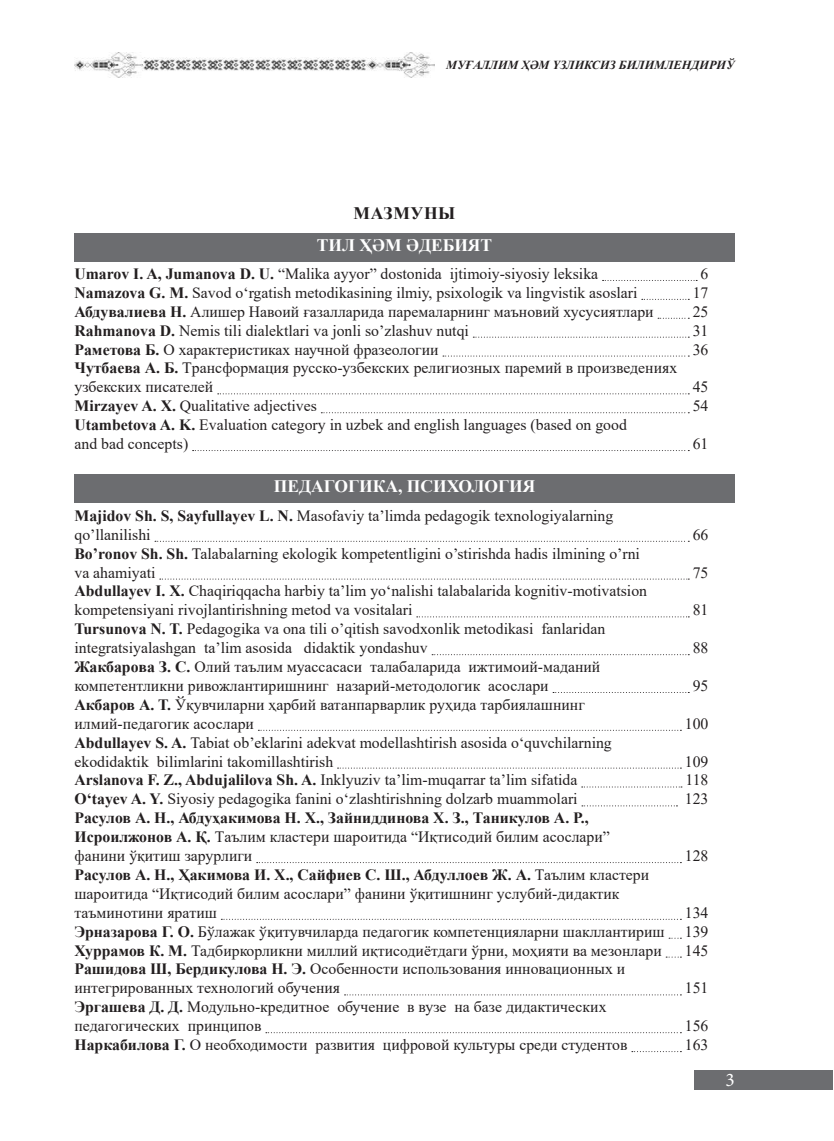
<style>
.page{position:relative;width:834px;height:1141px;background:#fff}
.page>*{position:absolute;margin:0;border:0;box-sizing:border-box;transform-origin:0 0}
.t1{font:19.25px "Minion Pro";color:#fff}
.t2{font:700 17.5px "Times New Roman";color:#fff}
.t3{font:700 17.5px "Times New Roman";letter-spacing:.035em;color:#231f20}
.t4{font:15.75px/18.9px "Times New Roman";color:#231f20}
.t5{font:700 15.75px/18.9px "Times New Roman";color:#231f20}
.t6{font:italic 700 12.25px "Times New Roman";color:#231f20}
.s1{font-weight:700}
.s2{font-weight:400}
</style>
<div class="page">
<div style="left:693px;top:1070px;width:139px;height:20px;background:#6c6d70"></div>
<img style="left:74px;top:53px;width:361px;height:25px">
<div style="left:74px;top:233px;width:660px;height:29px;background:#6c6d70"></div>
<svg style="left:602px;top:280px;width:95px;height:1px"></svg>
<svg style="left:641px;top:299px;width:48px;height:1px"></svg>
<svg style="left:658px;top:318px;width:31px;height:1px"></svg>
<svg style="left:473px;top:337px;width:216px;height:1px"></svg>
<svg style="left:443px;top:356px;width:246px;height:1px"></svg>
<svg style="left:218px;top:393px;width:471px;height:1px"></svg>
<svg style="left:321px;top:412px;width:368px;height:1px"></svg>
<svg style="left:192px;top:450px;width:497px;height:1px"></svg>
<div style="left:74px;top:474px;width:660px;height:29px;background:#6c6d70"></div>
<svg style="left:155px;top:541px;width:534px;height:1px"></svg>
<svg style="left:160px;top:579px;width:529px;height:1px"></svg>
<svg style="left:416px;top:616px;width:273px;height:1px"></svg>
<svg style="left:432px;top:654px;width:257px;height:1px"></svg>
<svg style="left:553px;top:692px;width:136px;height:1px"></svg>
<svg style="left:258px;top:730px;width:423px;height:1px"></svg>
<svg style="left:337px;top:768px;width:344px;height:1px"></svg>
<svg style="left:581px;top:787px;width:100px;height:1px"></svg>
<svg style="left:582px;top:805px;width:95px;height:1px"></svg>
<svg style="left:257px;top:862px;width:424px;height:1px"></svg>
<svg style="left:221px;top:919px;width:460px;height:1px"></svg>
<svg style="left:344px;top:994px;width:337px;height:1px"></svg>
<svg style="left:266px;top:1032px;width:415px;height:1px"></svg>
<svg style="left:631px;top:1051px;width:50px;height:1px"></svg>
<p class="t6" style="left:446px;top:57px;width:290px">МУҒАЛЛИМ ҲӘМ ҮЗЛИКСИЗ БИЛИМЛЕНДИРИЎ</p>
<p class="t3" style="left:353px;top:201px;width:103px">МАЗМУНЫ</p>
<p class="t2" style="left:317px;top:233px;width:177px">ТИЛ ҲӘМ ӘДЕБИЯТ</p>
<p class="t4" style="left:74px;top:264px;width:525px"><span class="s1">Umarov I. A, Jumanova D. U.</span> “Malika ayyor” dostonida ijtimoiy-siyosiy leksika</p>
<p class="t4" style="left:700px;top:264px;width:9px">6</p>
<p class="t4" style="left:74px;top:283px;width:564px"><span class="s1">Namazova G. M.</span> Savod o‘rgatish metodikasining ilmiy, psixologik va lingvistik asoslari</p>
<p class="t4" style="left:692px;top:283px;width:17px">17</p>
<p class="t4" style="left:74px;top:301px;width:580px"><span class="s1">Абдувалиева Н.</span> Алишер Навоий ғазалларида паремаларнинг маъновий хусусиятлари</p>
<p class="t4" style="left:692px;top:301px;width:17px">25</p>
<p class="t4" style="left:74px;top:320px;width:396px"><span class="s1">Rahmanova D.</span> Nemis tili dialektlari va jonli so’zlashuv nutqi</p>
<p class="t4" style="left:692px;top:320px;width:17px">31</p>
<p class="t4" style="left:74px;top:339px;width:365px"><span class="s1">Раметова Б.</span> O характеристиках научной фразеологии</p>
<p class="t4" style="left:692px;top:339px;width:17px">36</p>
<p class="t4" style="left:74px;top:358px;width:604px"><span class="s1">Чутбаева А. Б.</span> Tрансформация русско-узбекских религиозных паремий в произведениях узбекских писателей</p>
<p class="t4" style="left:692px;top:377px;width:17px">45</p>
<p class="t4" style="left:74px;top:396px;width:244px"><span class="s1">Mirzayev A. X.</span> Qualitative adjectives</p>
<p class="t4" style="left:692px;top:396px;width:17px">54</p>
<p class="t4" style="left:74px;top:415px;width:554px"><span class="s1">Utambetova A. K.</span> Evaluation category in uzbek and english languages (based on good and bad concepts)</p>
<p class="t4" style="left:692px;top:434px;width:17px">61</p>
<p class="t2" style="left:274px;top:474px;width:263px">ПЕДАГОГИКА, ПСИХОЛОГИЯ</p>
<p class="t4" style="left:74px;top:506px;width:540px"><span class="s1">Majidov Sh. S, Sayfullayev L. N.</span> Masofaviy ta’limda pedagogik texnologiyalarning qo’llanilishi</p>
<p class="t4" style="left:74px;top:543px;width:567px"><span class="s1">Bo’ronov Sh. Sh.</span> Talabalarning ekologik kompetentligini o’stirishda hadis ilmining o’rni va ahamiyati</p>
<p class="t4" style="left:74px;top:581px;width:574px"><span class="s1">Abdullayev I. X.</span> Chaqiriqqacha harbiy ta’lim yo‘nalishi talabalarida kognitiv-motivatsion kompetensiyani rivojlantirishning metod va vositalari</p>
<p class="t4" style="left:74px;top:619px;width:532px"><span class="s1">Tursunova N. T.</span> Pedagogika va ona tili o’qitish savodxonlik metodikasi fanlaridan integratsiyalashgan ta’lim asosida didaktik yondashuv</p>
<p class="t4" style="left:74px;top:657px;width:527px"><span class="s1">Жакбарoва З. С.</span> Oлий таълим муассасаси талабаларида ижтимоий-маданий компетентликни ривожлантиришнинг назарий-методологик асослари</p>
<p class="t4" style="left:74px;top:695px;width:511px"><span class="s1">Акбаров А. Т.</span> Ўқувчиларни ҳарбий ватанпарварлик руҳида тарбиялашнинг илмий-педагогик асослари</p>
<p class="t4" style="left:74px;top:732px;width:539px"><span class="s1">Abdullayev S. A.</span> Tabiat ob’eklarini adekvat modellashtirish asosida o‘quvchilarning ekodidaktik bilimlarini takomillashtirish</p>
<p class="t4" style="left:692px;top:525px;width:17px">66</p>
<p class="t4" style="left:692px;top:562px;width:17px">75</p>
<p class="t4" style="left:692px;top:600px;width:17px">81</p>
<p class="t4" style="left:692px;top:638px;width:17px">88</p>
<p class="t4" style="left:692px;top:676px;width:17px">95</p>
<p class="t4" style="left:684px;top:714px;width:25px">100</p>
<p class="t4" style="left:684px;top:751px;width:25px">109</p>
<p class="t4" style="left:74px;top:770px;width:504px"><span class="s1">Arslanova F. Z., Abdujalilova Sh. A.</span> Inklyuziv ta’lim-muqarrar ta’lim sifatida</p>
<p class="t4" style="left:685px;top:770px;width:25px">118</p>
<p class="t4" style="left:74px;top:789px;width:504px"><span class="s1">O‘tayev A. Y.</span> Siyosiy pеdagogika fanini o‘zlashtirishning dolzarb muammolari</p>
<p class="t4" style="left:684px;top:789px;width:25px">123</p>
<p class="t5" style="left:74px;top:808px;width:536px">Расулов А. Н., Абдуҳакимова Н. Х., Зайниддинова Х. З., Таникулов А. Р.,<br>Исроилжонов А. Қ. <span class="s2">Тaълим клacтepи шapoитидa “Иқтиcoдий билим acocлapи” фaнини ўқитиш зарурлиги</span></p>
<p class="t4" style="left:684px;top:846px;width:25px">128</p>
<p class="t4" style="left:74px;top:865px;width:576px"><span class="s1">Расулов А. Н., Ҳакимова И. Х., Сайфиев С. Ш., Абдуллоев Ж. А.</span> Таълим кластери шароитида “Иқтиcoдий билим acocлapи” фaнини ўқитишнинг ycлyбий-дидaктик тaъминoтини яpaтиш</p>
<p class="t4" style="left:684px;top:903px;width:25px">134</p>
<p class="t4" style="left:74px;top:921px;width:591px"><span class="s1">Эрназарова Г. О.</span> Бўлажак ўқитувчиларда педагогик компетенцияларни шакллантириш</p>
<p class="t4" style="left:684px;top:921px;width:25px">139</p>
<p class="t4" style="left:74px;top:940px;width:588px"><span class="s1">Хуррамов К. М.</span> Тадбиркорликни миллий иқтисодиётдаги ўрни, моҳияти ва мезонлари</p>
<p class="t4" style="left:684px;top:940px;width:25px">145</p>
<p class="t4" style="left:74px;top:959px;width:552px"><span class="s1">Рашидова Ш, Бердикулова Н. Э.</span> Oсобенности использования инновационных и интегрированных технологий обучения</p>
<p class="t4" style="left:684px;top:978px;width:25px">151</p>
<p class="t4" style="left:74px;top:997px;width:533px"><span class="s1">Эргашева Д. Д.</span> Mодульно-кредитное обучение в вузе на базе дидактических педагогических принципов</p>
<p class="t4" style="left:684px;top:1016px;width:25px">156</p>
<p class="t4" style="left:74px;top:1035px;width:554px"><span class="s1">Наркабилова Г.</span> О необходимости развития цифровой культуры среди студентов</p>
<p class="t4" style="left:684px;top:1035px;width:25px">163</p>
<p class="t1" style="left:725px;top:1066px;width:11px">3</p>
</div>
